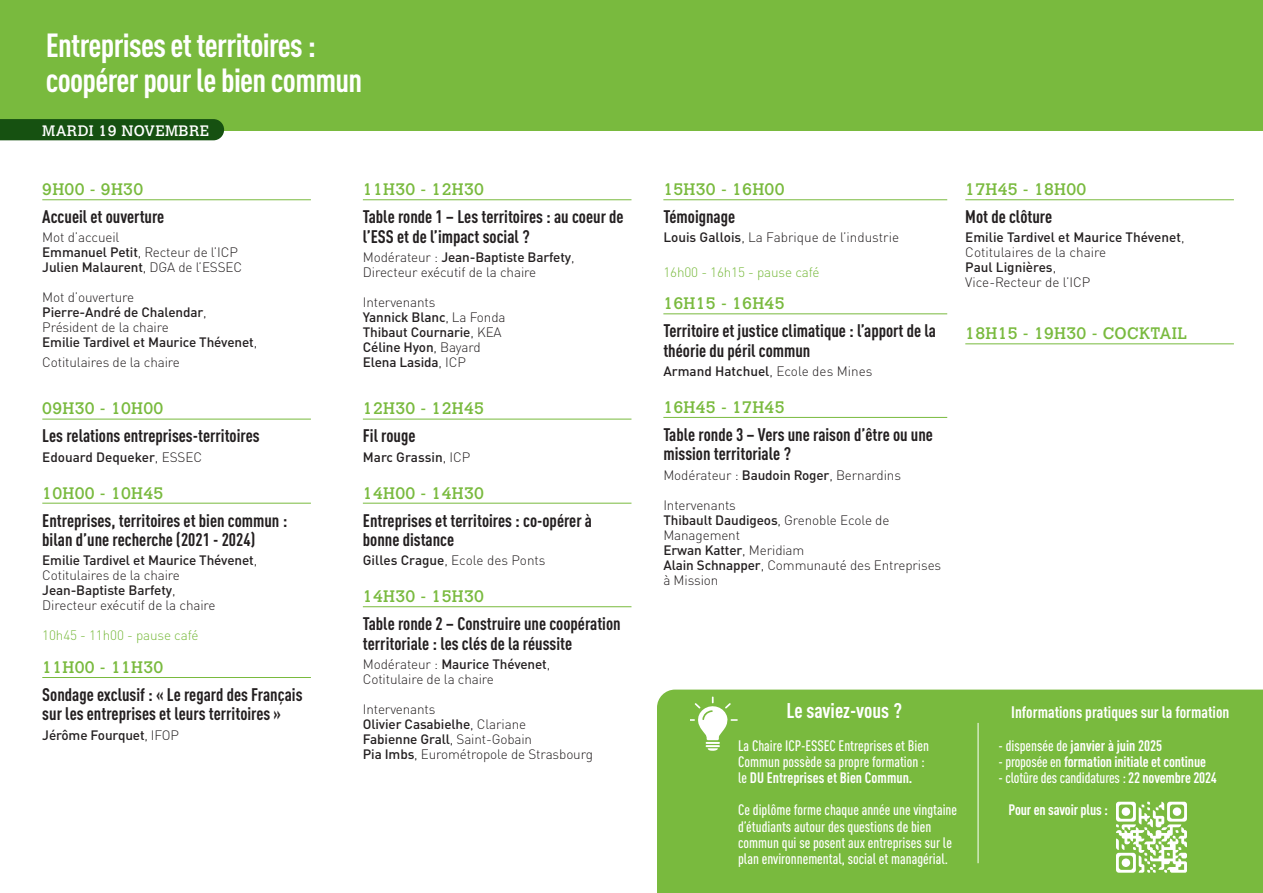
<style>
.page{position:relative;width:1263px;height:893px;background:#fff}
.page>*{position:absolute;margin:0;border:0;box-sizing:border-box;transform-origin:0 0}
.t1{font:700 condensed 33px/34.5px "DINOT";letter-spacing:-.02em;color:#fff}
.Intertitre_Recherche_niveau_2{font:700 condensed 21px "DINOT";color:#fff}
.Intertitre_chaire_Gilson{font:700 condensed 18px/19.5px "DINOT";color:#231f20}
.inter{font:700 condensed 18px/19.5px "DINOT";color:#231f20}
.dates_heures{font:16.5px "Calvert MT Std";letter-spacing:.02em;color:#79ba3e}
.Intertitre_Recherche_niveau_2-2{font:700 condensed 16.5px "DINOT";color:#fff}
.Intertitre_Recherche_niveau_2-3{font:500 condensed 15px/16.2px "DINOT";color:#fff}
.Intertitre_Recherche_niveau_2-4{font:700 condensed 15px "DINOT";color:#fff}
.inter-2{font:700 condensed 15px "DINOT";letter-spacing:-.01em;color:#fff}
.inter-3{font:500 condensed 15px "DINOT";letter-spacing:-.01em;color:#fff}
.dates_pages_intérieures{font:15px "Calvert MT Std";letter-spacing:.02em;color:#fff}
.inter-4{font:500 13.5px/19.5px "DINOT";letter-spacing:-.01em;color:#231f20}
.inter-5{font:300 13.5px/15px "DINOT";letter-spacing:-.01em;color:#231f20}
.Intertitre_chaire_Gilson-2{font:500 13.5px/15px "DINOT";color:#231f20}
.Intertitre_chaire_Gilson-3{font:300 13.5px "DINOT";color:#231f20}
.inter-6{font:300 13.5px "DINOT";letter-spacing:-.01em;color:#79ba3e}
.s1{font-weight:500}
.s2{font-weight:300}
.s3{font-weight:700}
</style>
<div class="page">
<div style="left:0;top:0;width:1263px;height:130px;background:#79ba3e"></div>
<div style="left:0;top:119px;width:224px;height:21px;background:#165111"></div>
<hr style="left:42px;top:199px;width:269px;height:1px;background:#79ba3e">
<hr style="left:42px;top:419px;width:269px;height:1px;background:#79ba3e">
<hr style="left:42px;top:503px;width:269px;height:1px;background:#79ba3e">
<hr style="left:42px;top:677px;width:269px;height:1px;background:#79ba3e">
<hr style="left:363px;top:199px;width:268px;height:1px;background:#79ba3e">
<hr style="left:363px;top:419px;width:268px;height:1px;background:#79ba3e">
<hr style="left:363px;top:503px;width:268px;height:1px;background:#79ba3e">
<hr style="left:363px;top:606px;width:268px;height:1px;background:#79ba3e">
<hr style="left:663px;top:199px;width:284px;height:1px;background:#79ba3e">
<hr style="left:663px;top:313px;width:284px;height:1px;background:#79ba3e">
<hr style="left:663px;top:417px;width:284px;height:1px;background:#79ba3e">
<hr style="left:965px;top:199px;width:269px;height:1px;background:#79ba3e">
<hr style="left:965px;top:343px;width:269px;height:1px;background:#79ba3e">
<div style="left:657px;top:690px;width:606px;height:203px;background:#79ba3e"></div>
<svg style="left:691px;top:697px;width:47px;height:54px"></svg>
<hr style="left:978px;top:723px;width:1px;height:140px;background:#fff">
<svg style="left:1116px;top:802px;width:71px;height:71px"></svg>
<p class="t1" style="left:46px;top:28px;width:318px">Entreprises et territoires : coopérer pour le bien commun</p>
<p class="dates_pages_intérieures" style="left:42px;top:122px;width:168px">MARDI 19 NOVEMBRE</p>
<p class="dates_heures" style="left:42px;top:180px;width:102px">9H00 - 9H30</p>
<p class="Intertitre_chaire_Gilson" style="left:42px;top:207px;width:124px">Accueil et ouverture</p>
<p class="inter-5" style="left:42px;top:230px;width:79px">Mot d’accueil</p>
<p class="inter-5" style="left:42px;top:245px;width:197px"><span class="s1">Emmanuel Petit</span>, Recteur de l’ICP</p>
<p class="inter-4" style="left:42px;top:257px;width:201px">Julien Malaurent<span class="s2">, DGA de l’ESSEC</span></p>
<p class="inter-5" style="left:42px;top:290px;width:93px">Mot d’ouverture</p>
<p class="inter-4" style="left:42px;top:302px;width:166px">Pierre-André de Chalendar<span class="s2">,</span></p>
<p class="inter-5" style="left:42px;top:320px;width:128px">Président de la chaire</p>
<p class="inter-4" style="left:42px;top:332px;width:216px">Emilie Tardivel et Maurice Thévenet<span class="s2">,<br>Cotitulaires de la chaire</span></p>
<p class="dates_heures" style="left:42px;top:399px;width:123px">09H30 - 10H00</p>
<p class="Intertitre_chaire_Gilson" style="left:42px;top:426px;width:219px">Les relations entreprises-territoires</p>
<p class="Intertitre_chaire_Gilson-2" style="left:42px;top:449px;width:161px">Edouard Dequeker<span class="s2">, ESSEC</span></p>
<p class="dates_heures" style="left:42px;top:483px;width:123px">10H00 - 10H45</p>
<p class="inter" style="left:42px;top:510px;width:246px">Entreprises, territoires et bien commun : bilan d’une recherche (2021 - 2024)</p>
<p class="inter-4" style="left:42px;top:553px;width:216px;line-height:15px">Emilie Tardivel et Maurice Thévenet<span class="s2">,<br>Cotitulaires de la chaire</span></p>
<p class="inter-4" style="left:42px;top:580px;width:135px">Jean-Baptiste Barfety<span class="s2">,</span></p>
<p class="inter-5" style="left:42px;top:598px;width:175px">Directeur exécutif de la chaire</p>
<p class="inter-6" style="left:42px;top:627px;width:158px">10h45 - 11h00 - pause café</p>
<p class="dates_heures" style="left:42px;top:657px;width:123px">11H00 - 11H30</p>
<p class="Intertitre_chaire_Gilson" style="left:42px;top:684px;width:262px">Sondage exclusif : « Le regard des Français sur les entreprises et leurs territoires »</p>
<p class="inter-4" style="left:42px;top:725px;width:138px">Jérôme Fourquet<span class="s2">, IFOP</span></p>
<p class="dates_heures" style="left:363px;top:180px;width:123px">11H30 - 12H30</p>
<p class="Intertitre_chaire_Gilson" style="left:363px;top:207px;width:262px">Table ronde 1 – Les territoires : au coeur de l’ESS et de l’impact social ?</p>
<p class="inter-4" style="left:363px;top:247px;width:213px"><span class="s2">Modérateur :</span> Jean-Baptiste Barfety<span class="s2">,</span></p>
<p class="inter-5" style="left:363px;top:264px;width:175px">Directeur exécutif de la chaire</p>
<p class="inter-5" style="left:363px;top:294px;width:74px">Intervenants</p>
<p class="inter-4" style="left:363px;top:307px;width:144px">Yannick Blanc<span class="s2">, La Fonda</span></p>
<p class="inter-4" style="left:363px;top:322px;width:140px">Thibaut Cournarie<span class="s2">, KEA</span></p>
<p class="inter-4" style="left:363px;top:337px;width:119px">Céline Hyon<span class="s2">, Bayard</span></p>
<p class="inter-4" style="left:363px;top:352px;width:105px">Elena Lasida<span class="s2">, ICP</span></p>
<p class="dates_heures" style="left:363px;top:399px;width:123px">12H30 - 12H45</p>
<p class="Intertitre_chaire_Gilson" style="left:363px;top:426px;width:54px">Fil rouge</p>
<p class="Intertitre_chaire_Gilson-2" style="left:363px;top:449px;width:109px">Marc Grassin<span class="s2">, ICP</span></p>
<p class="dates_heures" style="left:363px;top:483px;width:123px">14H00 - 14H30</p>
<p class="Intertitre_chaire_Gilson" style="left:363px;top:510px;width:231px">Entreprises et territoires : co-opérer à bonne distance</p>
<p class="Intertitre_chaire_Gilson-3" style="left:363px;top:552px;width:184px"><span class="s1">Gilles Crague</span>, Ecole des Ponts</p>
<p class="dates_heures" style="left:363px;top:587px;width:123px">14H30 - 15H30</p>
<p class="Intertitre_chaire_Gilson" style="left:363px;top:614px;width:259px">Table ronde 2 – Construire une coopération territoriale : les clés de la réussite</p>
<p class="inter-4" style="left:363px;top:654px;width:189px"><span class="s2">Modérateur :</span> Maurice Thévenet<span class="s2">,</span></p>
<p class="inter-5" style="left:363px;top:671px;width:133px">Cotitulaire de la chaire</p>
<p class="inter-5" style="left:363px;top:701px;width:74px">Intervenants</p>
<p class="inter-4" style="left:363px;top:714px;width:165px">Olivier Casabielhe<span class="s2">, Clariane</span></p>
<p class="inter-4" style="left:363px;top:729px;width:171px">Fabienne Grall<span class="s2">, Saint-Gobain</span></p>
<p class="inter-5" style="left:363px;top:746px;width:232px"><span class="s1">Pia Imbs</span>, Eurométropole de Strasbourg</p>
<p class="dates_heures" style="left:663px;top:180px;width:123px">15H30 - 16H00</p>
<p class="Intertitre_chaire_Gilson" style="left:663px;top:207px;width:73px">Témoignage</p>
<p class="Intertitre_chaire_Gilson-3" style="left:663px;top:229px;width:237px"><span class="s1">Louis Gallois</span>, La Fabrique de l’industrie</p>
<p class="inter-6" style="left:663px;top:263px;width:158px">16h00 - 16h15 - pause café</p>
<p class="dates_heures" style="left:663px;top:294px;width:123px">16H15 - 16H45</p>
<p class="Intertitre_chaire_Gilson" style="left:663px;top:321px;width:274px">Territoire et justice climatique : l’apport de la théorie du péril commun</p>
<p class="Intertitre_chaire_Gilson-2" style="left:663px;top:363px;width:211px">Armand Hatchuel<span class="s2">, Ecole des Mines</span></p>
<p class="dates_heures" style="left:663px;top:397px;width:123px">16H45 - 17H45</p>
<p class="Intertitre_chaire_Gilson" style="left:663px;top:424px;width:271px">Table ronde 3 – Vers une raison d’être ou une mission territoriale ?</p>
<p class="inter-5" style="left:663px;top:467px;width:239px">Modérateur : <span class="s1">Baudoin Roger</span>, Bernardins</p>
<p class="inter-5" style="left:663px;top:497px;width:74px">Intervenants</p>
<p class="inter-5" style="left:663px;top:512px;width:228px"><span class="s1">Thibault Daudigeos</span>, Grenoble Ecole de<br>Management</p>
<p class="inter-4" style="left:663px;top:540px;width:143px">Erwan Katter<span class="s2">, Meridiam</span></p>
<p class="inter-5" style="left:663px;top:557px;width:279px"><span class="s1">Alain Schnapper</span>, Communauté des Entreprises à Mission</p>
<p class="dates_heures" style="left:965px;top:180px;width:123px">17H45 - 18H00</p>
<p class="Intertitre_chaire_Gilson" style="left:965px;top:207px;width:88px">Mot de clôture</p>
<p class="Intertitre_chaire_Gilson-2" style="left:965px;top:230px;width:221px">Emilie Tardivel et Maurice Thévenet<span class="s2">,<br>Cotitulaires de la chaire</span></p>
<p class="Intertitre_chaire_Gilson-2" style="left:965px;top:260px;width:92px">Paul Lignières<span class="s2">,</span></p>
<p class="Intertitre_chaire_Gilson-3" style="left:965px;top:274px;width:127px">Vice-Recteur de l’ICP</p>
<p class="dates_heures" style="left:965px;top:324px;width:223px">18H15 - 19H30 - COCKTAIL</p>
<p class="Intertitre_Recherche_niveau_2" style="left:786px;top:698px;width:117px">Le saviez-vous ?</p>
<p class="Intertitre_Recherche_niveau_2-2" style="left:1011px;top:702px;width:220px">Informations pratiques sur la formation</p>
<p class="Intertitre_Recherche_niveau_2-4" style="left:998px;top:736px;width:165px"><span class="s1">- dispensée de</span> janvier à juin 2025</p>
<p class="inter-2" style="left:998px;top:752px;width:209px"><span class="s1">- proposée en</span> formation initiale et continue</p>
<p class="inter-3" style="left:998px;top:769px;width:220px">- clotûre des candidatures : <span class="s3">22 novembre 2024</span></p>
<p class="inter-2" style="left:1008px;top:801px;width:101px">Pour en savoir plus :</p>
<p class="Intertitre_Recherche_niveau_2-3" style="left:738px;top:737px;width:192px">La Chaire ICP-ESSEC Entreprises et Bien<br>Commun possède sa propre formation :</p>
<p class="Intertitre_Recherche_niveau_2-4" style="left:738px;top:769px;width:176px"><span class="s1">le</span> DU Entreprises et Bien Commun.</p>
<p class="Intertitre_Recherche_niveau_2-3" style="left:738px;top:802px;width:220px">Ce diplôme forme chaque année une vingtaine d’étudiants autour des questions de bien commun qui se posent aux entreprises sur le plan environnemental, social et managérial.</p>
</div>
